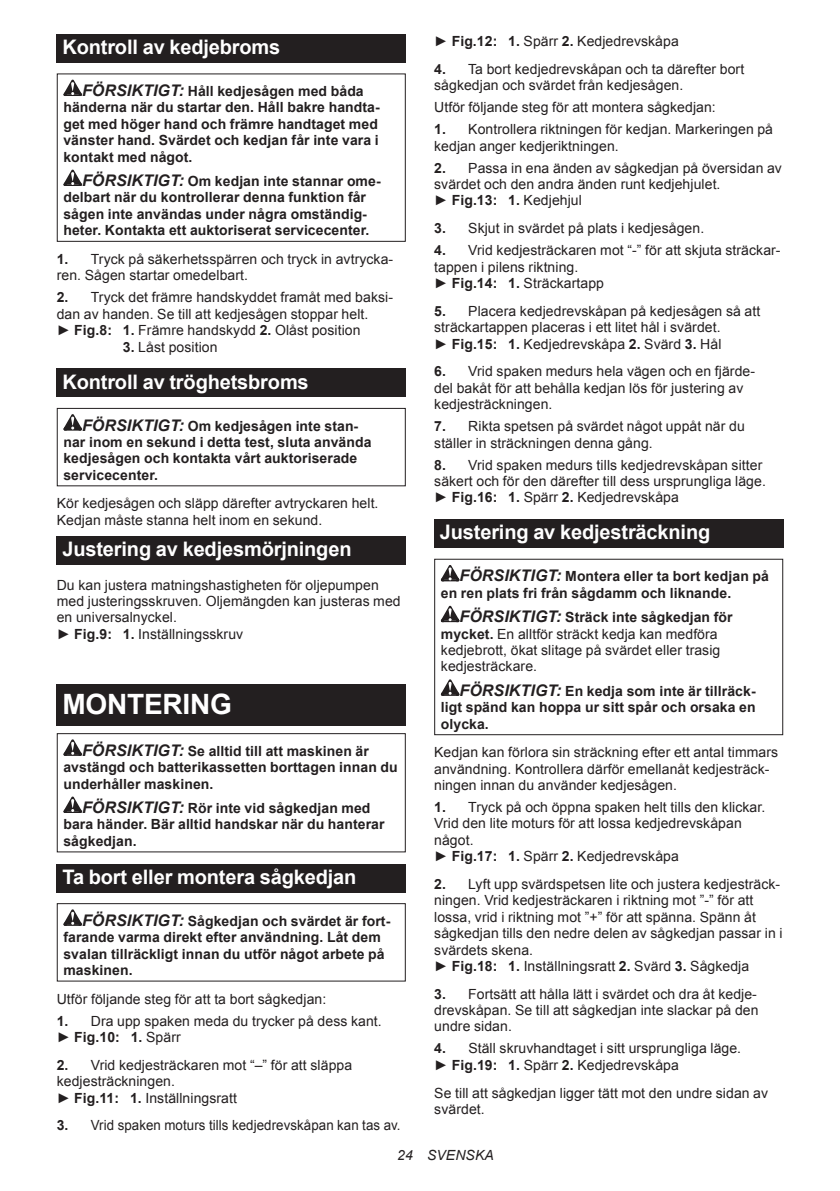
<style>
.page{position:relative;width:840px;height:1191px;background:#fff}
.page>*{position:absolute;margin:0;border:0;box-sizing:border-box;transform-origin:0 0}
.t1{font:700 28px "Arial";letter-spacing:-.01em;color:#fff}
.t2{font:700 20px "Arial";letter-spacing:-.01em;color:#fff}
.t3{font:14px/16.4px "Arial";letter-spacing:.005em;color:#231f20}
.t4{font:700 14px/16.4px "Arial";letter-spacing:.005em;color:#231f20}
.t5{font:14px "Arial";letter-spacing:.005em;color:#231f20;scale:.95 1}
.t6{font:italic 14px "Arial";letter-spacing:.005em;color:#231f20}
.s1{font-style:italic;font-size:16px}
.s2{font-weight:700}
.s3{font-weight:700;font-style:italic;font-size:16px}
</style>
<div class="page">
<div style="left:57px;top:34px;width:348px;height:29px;background:#231f20"></div>
<svg style="left:63px;top:80px;width:19px;height:16px"></svg>
<svg style="left:63px;top:170px;width:19px;height:16px"></svg>
<div style="left:57px;top:73px;width:348px;height:169px;border:1px solid #231f20"></div>
<div style="left:57px;top:368px;width:348px;height:29px;background:#231f20"></div>
<svg style="left:63px;top:414px;width:19px;height:16px"></svg>
<div style="left:57px;top:408px;width:348px;height:78px;border:1px solid #231f20"></div>
<div style="left:57px;top:536px;width:348px;height:28px;background:#231f20"></div>
<div style="left:57px;top:684px;width:348px;height:41px;background:#231f20"></div>
<svg style="left:63px;top:739px;width:19px;height:16px"></svg>
<svg style="left:63px;top:796px;width:19px;height:17px"></svg>
<div style="left:57px;top:733px;width:348px;height:119px;border:1px solid #231f20"></div>
<div style="left:57px;top:863px;width:348px;height:29px;background:#231f20"></div>
<svg style="left:63px;top:909px;width:19px;height:16px"></svg>
<div style="left:57px;top:903px;width:348px;height:78px;border:1px solid #231f20"></div>
<div style="left:434px;top:519px;width:348px;height:29px;background:#231f20"></div>
<svg style="left:440px;top:565px;width:19px;height:16px"></svg>
<svg style="left:440px;top:606px;width:19px;height:16px"></svg>
<svg style="left:440px;top:679px;width:19px;height:17px"></svg>
<div style="left:434px;top:559px;width:348px;height:176px;border:1px solid #231f20"></div>
<h2 class="t2" style="left:62px;top:39px;width:219px">Kontroll av kedjebroms</h2>
<p class="t4" style="left:63px;top:84px;width:318px;text-indent:19px"><span class="s1">FÖRSIKTIGT:</span> Håll kedjesågen med båda händerna när du startar den. Håll bakre handta&shy;get med höger hand och främre handtaget med vänster hand. Svärdet och kedjan får inte vara i kontakt med något.</p>
<p class="t4" style="left:63px;top:174px;width:318px;text-indent:19px"><span class="s1">FÖRSIKTIGT:</span> Om kedjan inte stannar ome&shy;delbart när du kontrollerar denna funktion får sågen inte användas under några omständig&shy;heter. Kontakta ett auktoriserat servicecenter.</p>
<p class="t3" style="left:57px;top:252px;width:338px"><span class="s2">1.</span> Tryck på säkerhetsspärren och tryck in avtrycka&shy;ren. Sågen startar omedelbart.</p>
<p class="t3" style="left:57px;top:290px;width:337px"><span class="s2">2.</span> Tryck det främre handskyddet framåt med baksi&shy;dan av handen. Se till att kedjesågen stoppar helt.<br>► <span class="s2">Fig.8: 1.</span> Främre handskydd <span class="s2">2.</span> Olåst position</p>
<p class="t3" style="left:123px;top:339px;width:96px"><span class="s2">3.</span> Låst position</p>
<h2 class="t2" style="left:62px;top:373px;width:248px">Kontroll av tröghetsbroms</h2>
<p class="t4" style="left:63px;top:418px;width:309px;text-indent:19px"><span class="s1">FÖRSIKTIGT:</span> Om kedjesågen inte stan&shy;nar inom en sekund i detta test, sluta använda kedjesågen och kontakta vårt auktoriserade servicecenter.</p>
<p class="t3" style="left:57px;top:495px;width:323px">Kör kedjesågen och släpp därefter avtryckaren helt.<br>Kedjan måste stanna helt inom en sekund.</p>
<h2 class="t2" style="left:62px;top:541px;width:290px">Justering av kedjesmörjningen</h2>
<p class="t3" style="left:57px;top:576px;width:345px">Du kan justera matningshastigheten för oljepumpen med justeringsskruven. Oljemängden kan justeras med en universalnyckel.<br>► <span class="s2">Fig.9: 1.</span> Inställningsskruv</p>
<h1 class="t1" style="left:62px;top:692px;width:171px">MONTERING</h1>
<p class="t4" style="left:63px;top:743px;width:336px;text-indent:19px"><span class="s1">FÖRSIKTIGT:</span> Se alltid till att maskinen är avstängd och batterikassetten borttagen innan du underhåller maskinen.</p>
<p class="t4" style="left:63px;top:801px;width:322px;text-indent:19px"><span class="s1">FÖRSIKTIGT:</span> Rör inte vid sågkedjan med bara händer. Bär alltid handskar när du hanterar sågkedjan.</p>
<h2 class="t2" style="left:62px;top:868px;width:295px">Ta bort eller montera sågkedjan</h2>
<p class="t4" style="left:63px;top:913px;width:328px;text-indent:19px"><span class="s1">FÖRSIKTIGT:</span> Sågkedjan och svärdet är fort&shy;farande varma direkt efter användning. Låt dem svalan tillräckligt innan du utför något arbete på maskinen.</p>
<p class="t3" style="left:57px;top:990px;width:271px">Utför följande steg för att ta bort sågkedjan:</p>
<p class="t3" style="left:57px;top:1013px;width:326px"><span class="s2">1.</span> Dra upp spaken meda du trycker på dess kant. ► <span class="s2">Fig.10: 1.</span> Spärr</p>
<p class="t3" style="left:57px;top:1056px;width:297px"><span class="s2">2.</span> Vrid kedjesträckaren mot “–” för att släppa kedjesträckningen.<br>► <span class="s2">Fig.11: 1.</span> Inställningsratt</p>
<p class="t5" style="left:57px;top:1116px;width:363px"><span class="s2">3.</span> Vrid spaken moturs tills kedjedrevskåpan kan tas av.</p>
<p class="t3" style="left:434px;top:33px;width:246px">► <span class="s2">Fig.12: 1.</span> Spärr <span class="s2">2.</span> Kedjedrevskåpa</p>
<p class="t3" style="left:434px;top:61px;width:311px"><span class="s2">4.</span> Ta bort kedjedrevskåpan och ta därefter bort sågkedjan och svärdet från kedjesågen.</p>
<p class="t3" style="left:434px;top:99px;width:283px">Utför följande steg för att montera sågkedjan:</p>
<p class="t3" style="left:434px;top:121px;width:340px"><span class="s2">1.</span> Kontrollera riktningen för kedjan. Markeringen på kedjan anger kedjeriktningen.</p>
<p class="t3" style="left:434px;top:160px;width:349px"><span class="s2">2.</span> Passa in ena änden av sågkedjan på översidan av svärdet och den andra änden runt kedjehjulet.<br>► <span class="s2">Fig.13: 1.</span> Kedjehjul</p>
<p class="t3" style="left:434px;top:220px;width:271px"><span class="s2">3.</span> Skjut in svärdet på plats i kedjesågen.</p>
<p class="t3" style="left:434px;top:242px;width:348px"><span class="s2">4.</span> Vrid kedjesträckaren mot “-” för att skjuta sträckar&shy;tappen i pilens riktning.<br>► <span class="s2">Fig.14: 1.</span> Sträckartapp</p>
<p class="t3" style="left:434px;top:303px;width:327px"><span class="s2">5.</span> Placera kedjedrevskåpan på kedjesågen så att sträckartappen placeras i ett litet hål i svärdet.<br>► <span class="s2">Fig.15: 1.</span> Kedjedrevskåpa <span class="s2">2.</span> Svärd <span class="s2">3.</span> Hål</p>
<p class="t3" style="left:434px;top:363px;width:322px"><span class="s2">6.</span> Vrid spaken medurs hela vägen och en fjärde&shy;del bakåt för att behålla kedjan lös för justering av kedjesträckningen.</p>
<p class="t3" style="left:434px;top:419px;width:312px"><span class="s2">7.</span> Rikta spetsen på svärdet något uppåt när du ställer in sträckningen denna gång.</p>
<p class="t3" style="left:434px;top:456px;width:333px"><span class="s2">8.</span> Vrid spaken medurs tills kedjedrevskåpan sitter säkert och för den därefter till dess ursprungliga läge. ► <span class="s2">Fig.16: 1.</span> Spärr <span class="s2">2.</span> Kedjedrevskåpa</p>
<h2 class="t2" style="left:439px;top:524px;width:272px">Justering av kedjesträckning</h2>
<p class="t4" style="left:440px;top:569px;width:329px;text-indent:19px"><span class="s1">FÖRSIKTIGT:</span> Montera eller ta bort kedjan på en ren plats fri från sågdamm och liknande.</p>
<p class="t3" style="left:440px;top:609px;width:293px;text-indent:19px"><span class="s3">FÖRSIKTIGT:</span> <span class="s2">Sträck inte sågkedjan för mycket.</span> En alltför sträckt kedja kan medföra kedjebrott, ökat slitage på svärdet eller trasig kedjesträckare.</p>
<p class="t4" style="left:440px;top:684px;width:316px;text-align:justify;text-indent:19px"><span class="s1">FÖRSIKTIGT:</span> En kedja som inte är tillräck&shy;ligt spänd kan hoppa ur sitt spår och orsaka en olycka.</p>
<p class="t3" style="left:434px;top:744px;width:345px">Kedjan kan förlora sin sträckning efter ett antal timmars användning. Kontrollera därför emellanåt kedjesträck&shy;ningen innan du använder kedjesågen.</p>
<p class="t3" style="left:434px;top:800px;width:332px"><span class="s2">1.</span> Tryck på och öppna spaken helt tills den klickar.<br>Vrid den lite moturs för att lossa kedjedrevskåpan något.<br>► <span class="s2">Fig.17: 1.</span> Spärr <span class="s2">2.</span> Kedjedrevskåpa</p>
<p class="t3" style="left:434px;top:876px;width:349px"><span class="s2">2.</span> Lyft upp svärdspetsen lite och justera kedjesträck&shy;ningen. Vrid kedjesträckaren i riktning mot ”-” för att lossa, vrid i riktning mot ”+” för att spänna. Spänn åt sågkedjan tills den nedre delen av sågkedjan passar in i svärdets skena.<br>► <span class="s2">Fig.18: 1.</span> Inställningsratt <span class="s2">2.</span> Svärd <span class="s2">3.</span> Sågkedja</p>
<p class="t3" style="left:434px;top:985px;width:325px;text-align:justify"><span class="s2">3.</span> Fortsätt att hålla lätt i svärdet och dra åt kedje&shy;drevskåpan. Se till att sågkedjan inte slackar på den undre sidan.</p>
<p class="t3" style="left:434px;top:1041px;width:308px"><span class="s2">4.</span> Ställ skruvhandtaget i sitt ursprungliga läge. ► <span class="s2">Fig.19: 1.</span> Spärr <span class="s2">2.</span> Kedjedrevskåpa</p>
<p class="t3" style="left:434px;top:1084px;width:335px">Se till att sågkedjan ligger tätt mot den undre sidan av svärdet.</p>
<p class="t6" style="left:397px;top:1147px;width:98px">24 SVENSKA</p>
</div>
